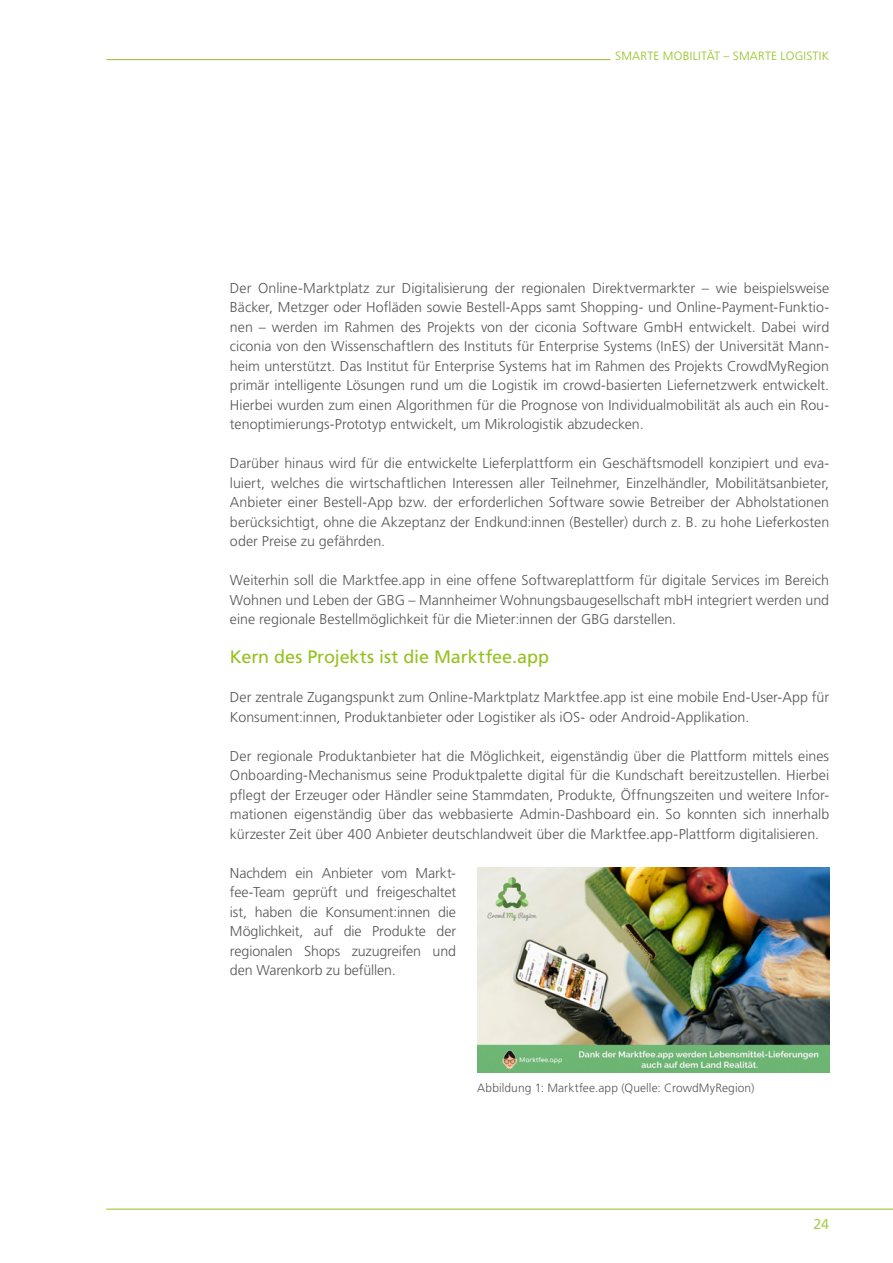
<style>
.page{position:relative;width:893px;height:1263px;background:#fff}
.page>*{position:absolute;margin:0;border:0;box-sizing:border-box;transform-origin:0 0}
.t1{font:18px "Frutiger LT Std";letter-spacing:-.005em;color:#95c11f}
.t2{font:300 14.25px/19.5px "Frutiger LT Std";color:#575756;text-align:justify}
.t3{font:14.25px "Frutiger LT Std";color:#aecc53}
.BU{font:300 12px "Frutiger LT Std";letter-spacing:.01em;color:#575756}
.t4{font:300 12px "Frutiger LT Std";letter-spacing:.02em;color:#95c11f}
</style>
<div class="page">
<hr style="left:106px;top:1209px;width:787px;height:1px;background:#95c11f">
<hr style="left:106px;top:59px;width:505px;height:1px;background:#95c11f">
<img style="left:477px;top:867px;width:352px;height:206px">
<p class="t4" style="left:615px;top:49px;width:215px">SMARTE MOBILITÄT – SMARTE LOGISTIK</p>
<p class="t2" style="left:230px;top:278px;width:601px">Der Online-Marktplatz zur Digitalisierung der regionalen Direktvermarkter – wie beispielsweise Bäcker, Metzger oder Hofläden sowie Bestell-Apps samt Shopping- und Online-Payment-Funktio&shy;nen – werden im Rahmen des Projekts von der ciconia Software GmbH entwickelt. Dabei wird ciconia von den Wissenschaftlern des Instituts für Enterprise Systems (InES) der Universität Mann&shy;heim unterstützt. Das Institut für Enterprise Systems hat im Rahmen des Projekts CrowdMyRegion primär intelligente Lösungen rund um die Logistik im crowd-basierten Liefernetzwerk entwickelt.<br>Hierbei wurden zum einen Algorithmen für die Prognose von Individualmobilität als auch ein Rou&shy;tenoptimierungs-Prototyp entwickelt, um Mikrologistik abzudecken.</p>
<p class="t2" style="left:230px;top:454px;width:601px">Darüber hinaus wird für die entwickelte Lieferplattform ein Geschäftsmodell konzipiert und eva&shy;luiert, welches die wirtschaftlichen Interessen aller Teilnehmer, Einzelhändler, Mobilitätsanbieter, Anbieter einer Bestell-App bzw. der erforderlichen Software sowie Betreiber der Abholstationen berücksichtigt, ohne die Akzeptanz der Endkund:innen (Besteller) durch z. B. zu hohe Lieferkosten oder Preise zu gefährden.</p>
<p class="t2" style="left:230px;top:571px;width:601px">Weiterhin soll die Marktfee.app in eine offene Softwareplattform für digitale Services im Bereich Wohnen und Leben der GBG – Mannheimer Wohnungsbaugesellschaft mbH integriert werden und eine regionale Bestellmöglichkeit für die Mieter:innen der GBG darstellen.</p>
<h4 class="t1" style="left:230px;top:647px;width:321px">Kern des Projekts ist die Marktfee.app</h4>
<p class="t2" style="left:230px;top:688px;width:601px">Der zentrale Zugangspunkt zum Online-Marktplatz Marktfee.app ist eine mobile End-User-App für<br>Konsument:innen, Produktanbieter oder Logistiker als iOS- oder Android-Applikation.</p>
<p class="t2" style="left:230px;top:746px;width:601px">Der regionale Produktanbieter hat die Möglichkeit, eigenständig über die Plattform mittels eines Onboarding-Mechanismus seine Produktpalette digital für die Kundschaft bereitzustellen. Hierbei pflegt der Erzeuger oder Händler seine Stammdaten, Produkte, Öffnungszeiten und weitere Infor&shy;mationen eigenständig über das webbasierte Admin-Dashboard ein. So konnten sich innerhalb kürzester Zeit über 400 Anbieter deutschlandweit über die Marktfee.app-Plattform digitalisieren.</p>
<p class="t2" style="left:230px;top:863px;width:228px">Nachdem ein Anbieter vom Markt&shy;fee-Team geprüft und freigeschaltet ist, haben die Konsument:innen die Möglichkeit, auf die Produkte der regionalen Shops zuzugreifen und den Warenkorb zu befüllen.</p>
<p class="BU" style="left:477px;top:1081px;width:279px">Abbildung 1: Marktfee.app (Quelle: CrowdMyRegion)</p>
<p class="t3" style="left:813px;top:1216px;width:17px">24</p>
</div>
